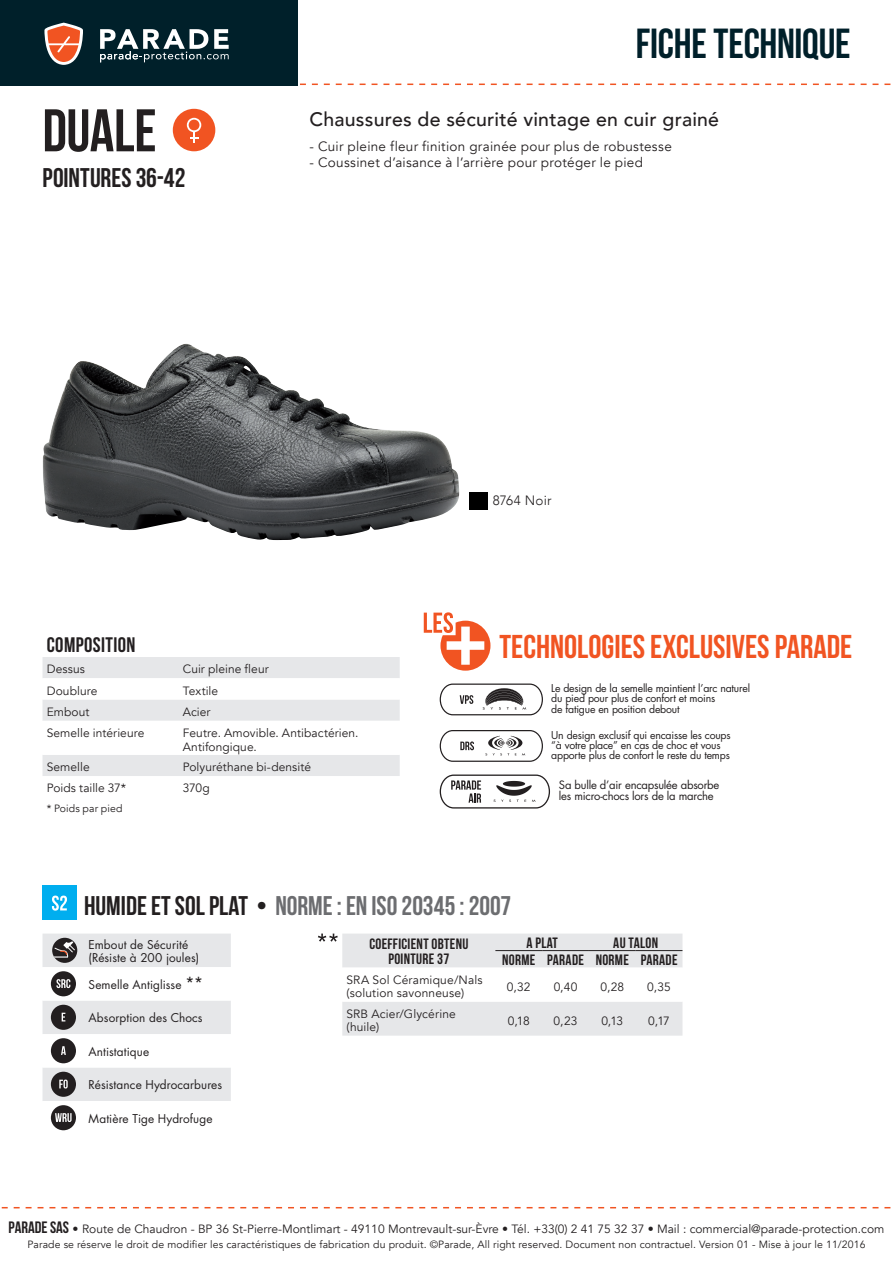
<style>
.page{position:relative;width:893px;height:1263px;background:#fff}
.page>*{position:absolute;margin:0;border:0;box-sizing:border-box;transform-origin:0 0}
.t1{font:700 60px "Bebas Neue";letter-spacing:-.005em;color:#231f20}
.t2{font:700 42px "Bebas Neue";letter-spacing:-.005em;color:#00202a}
.t3{font:700 33px "Bebas Neue";color:#f15422}
.t4{font:700 27px "Bebas Neue";color:#6c6d70}
.t5{font:700 27px "Bebas Neue";color:#231f20}
.t6{font:700 21px "Bebas Neue";letter-spacing:.02em;color:#231f20}
.t7{font:500 19.5px "Avenir";letter-spacing:.01em;color:#231f20}
.t8{font:700 15px/15px "Bebas Neue";letter-spacing:.02em;color:#231f20;text-align:center}
.t9{font:13.5px "Avenir";letter-spacing:.02em;color:#231f20}
.t10{font:300 13.5px "Avenir";letter-spacing:.02em;color:#231f20}
.t11{font:12px/13.5px "Avenir";letter-spacing:.005em;color:#231f20}
.t12{font:11.85px/13.4px "Futura Std";letter-spacing:.01em;color:#231f20}
.t13{font:11.25px/10.9px "Futura Std";letter-spacing:-.02em;color:#231f20}
.t14{font:10.5px/10.2px "Futura Std";letter-spacing:-.02em;color:#231f20}
.t15{font:10.5px "Avenir";letter-spacing:.01em;color:#231f20}
.s1{color:#231f20}
.s2{font-size:16.2px}
.s3{font-family:"Bebas Neue";font-weight:700;font-size:16.5px}
</style>
<div class="page">
<svg style="left:1px;top:1207px;width:890px;height:1px"></svg>
<svg style="left:300px;top:84px;width:591px;height:1px"></svg>
<div style="left:0;top:0;width:298px;height:85px;background:#00202a"></div>
<svg style="left:44px;top:23px;width:39px;height:42px"></svg>
<svg style="left:100px;top:29px;width:129px;height:33px"></svg>
<div style="left:173px;top:109px;width:42px;height:42px;background:#f15422;border-radius:50%"></div>
<svg style="left:187px;top:118px;width:14px;height:24px"></svg>
<img style="left:42px;top:344px;width:418px;height:196px">
<img style="left:470px;top:492px;width:17px;height:17px">
<svg style="left:424px;top:612px;width:66px;height:59px"></svg>
<svg style="left:440px;top:683px;width:103px;height:32px"></svg>
<svg style="left:440px;top:730px;width:103px;height:32px"></svg>
<svg style="left:440px;top:774px;width:110px;height:34px"></svg>
<svg style="left:43px;top:657px;width:357px;height:119px"></svg>
<div style="left:43px;top:885px;width:34px;height:34px;background:#00aeef"></div>
<svg style="left:52px;top:895px;width:15px;height:16px"></svg>
<svg style="left:43px;top:933px;width:188px;height:198px"></svg>
<svg style="left:318px;top:933px;width:364px;height:103px"></svg>
<h1 class="t1" style="left:43px;top:98px;width:115px">DUALE</h1>
<h3 class="t5" style="left:43px;top:163px;width:59px">POINTURES</h3>
<h3 class="t5" style="left:136px;top:163px;width:51px">36-42</h3>
<h2 class="t2" style="left:636px;top:21px;width:216px">FICHE TECHNIQUE</h2>
<h3 class="t7" style="left:310px;top:102px;width:411px">Chaussures de sécurité vintage en cuir grainé</h3>
<p class="t9" style="left:310px;top:138px;width:364px">- Cuir pleine fleur finition grainée pour plus de robustesse</p>
<p class="t9" style="left:310px;top:155px;width:335px">- Coussinet d’aisance à l’arrière pour protéger le pied</p>
<p class="t10" style="left:493px;top:492px;width:61px">8764 Noir</p>
<h3 class="t6" style="left:47px;top:633px;width:90px">COMPOSITION</h3>
<p class="t11" style="left:47px;top:663px;width:40px">Dessus</p>
<p class="t11" style="left:183px;top:663px;width:87px">Cuir pleine fleur</p>
<p class="t11" style="left:47px;top:684px;width:52px">Doublure</p>
<p class="t11" style="left:183px;top:684px;width:37px">Textile</p>
<p class="t11" style="left:47px;top:705px;width:44px">Embout</p>
<p class="t11" style="left:183px;top:705px;width:29px">Acier</p>
<p class="t11" style="left:47px;top:726px;width:99px">Semelle intérieure</p>
<p class="t11" style="left:183px;top:726px;width:177px">Feutre. Amovible. Antibactérien.<br>Antifongique.</p>
<p class="t11" style="left:47px;top:760px;width:44px">Semelle</p>
<p class="t11" style="left:183px;top:760px;width:130px">Polyuréthane bi-densité</p>
<p class="t11" style="left:47px;top:782px;width:81px">Poids taille 37*</p>
<p class="t11" style="left:183px;top:782px;width:28px">370g</p>
<p class="t15" style="left:47px;top:802px;width:77px">* Poids par pied</p>
<h3 class="t3" style="left:499px;top:629px;width:355px">TECHNOLOGIES EXCLUSIVES PARADE</h3>
<p class="t14" style="left:551px;top:683px;width:200px">Le design de la semelle maintient l’arc naturel du pied pour plus de confort et moins<br>de fatigue en position debout</p>
<p class="t14" style="left:551px;top:730px;width:181px">Un design exclusif qui encaisse les coups “à votre place” en cas de choc et vous apporte plus de confort le reste du temps</p>
<p class="t13" style="left:559px;top:780px;width:162px">Sa bulle d’air encapsulée absorbe les micro-chocs lors de la marche</p>
<h3 class="t4" style="left:84px;top:891px;width:429px"><span class="s1">HUMIDE ET SOL PLAT •</span> NORME : EN ISO 20345 : 2007</h3>
<p class="t12" style="left:89px;top:938px;width:112px">Embout de Sécurité (Résiste à 200 joules)</p>
<p class="t12" style="left:89px;top:978px;width:116px">Semelle Antiglisse <span class="s2">**</span></p>
<p class="t12" style="left:89px;top:1011px;width:116px">Absorption des Chocs</p>
<p class="t12" style="left:89px;top:1045px;width:62px">Antistatique</p>
<p class="t12" style="left:89px;top:1078px;width:135px">Résistance Hydrocarbures</p>
<p class="t12" style="left:89px;top:1112px;width:126px">Matière Tige Hydrofuge</p>
<p class="t8" style="left:502px;top:934px;width:177px;line-height:17.2px;text-align:left;text-indent:111px">AU TALON<br>NORME PARADE NORME PARADE</p>
<p class="t8" style="left:369px;top:936px;width:101px">COEFFICIENT OBTENU<br>POINTURE 37</p>
<p class="t8" style="left:526px;top:935px;width:33px">A PLAT</p>
<p class="t11" style="left:347px;top:973px;width:138px">SRA Sol Céramique/Nals (solution savonneuse)</p>
<p class="t11" style="left:507px;top:980px;width:25px">0,32</p>
<p class="t11" style="left:554px;top:980px;width:25px">0,40</p>
<p class="t11" style="left:600px;top:980px;width:25px">0,28</p>
<p class="t11" style="left:647px;top:980px;width:25px">0,35</p>
<p class="t11" style="left:347px;top:1007px;width:111px">SRB Acier/Glycérine (huile)</p>
<p class="t11" style="left:508px;top:1014px;width:24px">0,18</p>
<p class="t11" style="left:554px;top:1014px;width:25px">0,23</p>
<p class="t11" style="left:601px;top:1014px;width:23px">0,13</p>
<p class="t11" style="left:648px;top:1014px;width:23px">0,17</p>
<p class="t11" style="left:9px;top:1222px;width:877px"><span class="s3">PARADE SAS</span> • Route de Chaudron - BP 36 St-Pierre-Montlimart - 49110 Montrevault-sur-Èvre • Tél. +33(0) 2 41 75 32 37 • Mail : commercial@parade-protection.com</p>
<p class="t15" style="left:27px;top:1238px;width:840px">Parade se réserve le droit de modifier les caractéristiques de fabrication du produit. ©Parade, All right reserved. Document non contractuel. Version 01 - Mise à jour le 11/2016</p>
</div>
